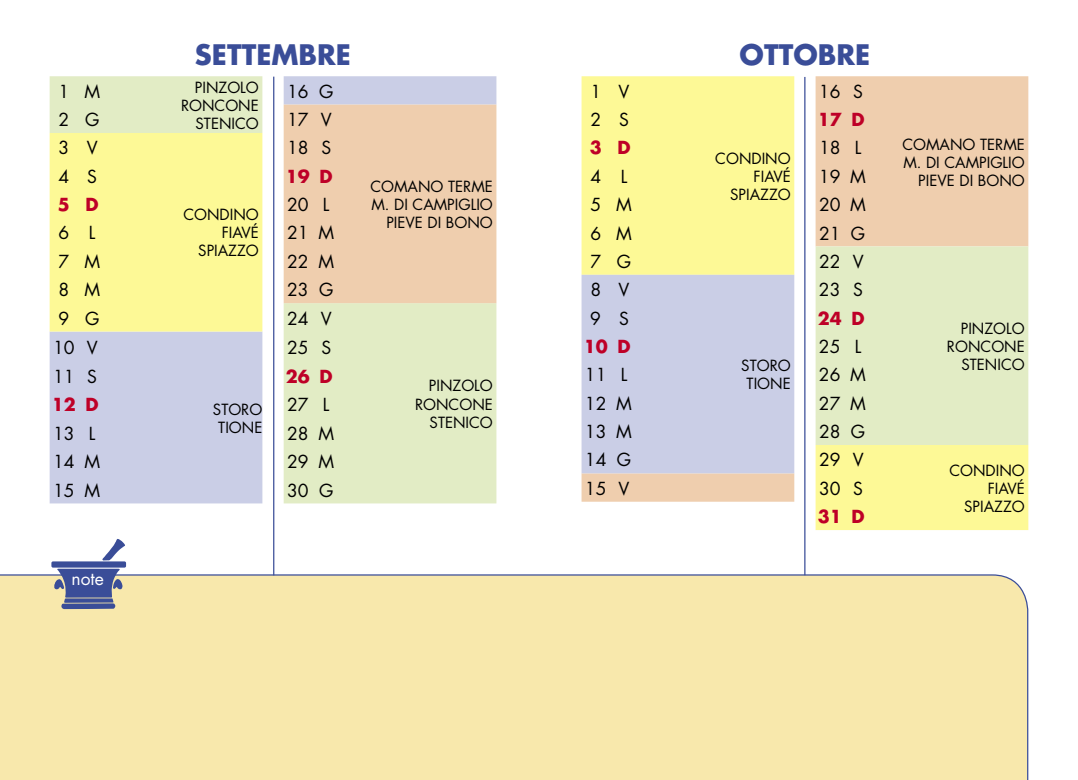
<style>
.page{position:relative;width:1078px;height:780px;background:#fff}
.page>*{position:absolute;margin:0;border:0;box-sizing:border-box;transform-origin:0 0}
.t1{font:700 27.5px "Futura Std";color:#3a4d98}
.t2{font:17.5px "Futura Std";color:#000}
.t3{font:700 17.5px "Futura Std";color:#be0027}
.t4{font:17.5px "Futura Std";color:#fff}
.t5{font:15px/18px "Futura Std";color:#000;text-align:right}
</style>
<div class="page">
<div style="left:0;top:574px;width:1028px;height:206px;background:#f8e8ac"></div>
<svg style="left:51px;top:539px;width:75px;height:70px"></svg>
<hr style="left:273px;top:77px;width:1px;height:498px;background:#3a4d98">
<hr style="left:804px;top:77px;width:1px;height:498px;background:#3a4d98">
<svg style="left:50px;top:76px;width:446px;height:427px;background:#dae0d6"></svg>
<div style="left:283px;top:105px;width:213px;height:198px;background:#efceae"></div>
<div style="left:50px;top:133px;width:212px;height:198px;background:#fdf996"></div>
<svg style="left:581px;top:501px;width:447px;height:29px"></svg>
<svg style="left:581px;top:76px;width:447px;height:425px;background:#f6e7a8"></svg>
<div style="left:815px;top:246px;width:213px;height:199px;background:#e2ecc5"></div>
<div style="left:581px;top:275px;width:213px;height:198px;background:#cacee6"></div>
<h1 class="t1" style="left:195px;top:37px;width:157px">SETTEMBRE</h1>
<p class="t2" style="left:58px;top:80px;width:43px">1 M</p>
<p class="t5" style="left:181px;top:78px;width:79px">PINZOLO<br>RONCONE<br>STENICO</p>
<p class="t2" style="left:287px;top:80px;width:48px">16 G</p>
<p class="t2" style="left:58px;top:108px;width:42px">2 G</p>
<p class="t2" style="left:287px;top:108px;width:46px">17 V</p>
<p class="t2" style="left:58px;top:137px;width:41px">3 V</p>
<p class="t2" style="left:287px;top:137px;width:46px">18 S</p>
<p class="t2" style="left:58px;top:165px;width:40px">4 S</p>
<p class="t3" style="left:286px;top:164px;width:48px">19 D</p>
<p class="t3" style="left:58px;top:193px;width:42px">5 D</p>
<p class="t2" style="left:287px;top:193px;width:44px">20 L</p>
<p class="t2" style="left:58px;top:222px;width:39px">6 L</p>
<p class="t2" style="left:287px;top:222px;width:48px">21 M</p>
<p class="t2" style="left:58px;top:250px;width:43px">7 M</p>
<p class="t2" style="left:287px;top:250px;width:48px">22 M</p>
<p class="t2" style="left:58px;top:278px;width:43px">8 M</p>
<p class="t2" style="left:287px;top:278px;width:48px">23 G</p>
<p class="t2" style="left:58px;top:307px;width:42px">9 G</p>
<p class="t2" style="left:287px;top:307px;width:46px">24 V</p>
<p class="t5" style="left:183px;top:206px;width:77px">CONDINO<br>FIAVÉ<br>SPIAZZO</p>
<p class="t2" style="left:53px;top:336px;width:46px">10 V</p>
<p class="t2" style="left:287px;top:336px;width:46px">25 S</p>
<p class="t2" style="left:53px;top:365px;width:46px">11 S</p>
<p class="t3" style="left:286px;top:365px;width:48px">26 D</p>
<p class="t3" style="left:52px;top:393px;width:48px">12 D</p>
<p class="t2" style="left:287px;top:394px;width:44px">27 L</p>
<p class="t2" style="left:53px;top:422px;width:44px">13 L</p>
<p class="t2" style="left:287px;top:422px;width:48px">28 M</p>
<p class="t2" style="left:53px;top:450px;width:48px">14 M</p>
<p class="t2" style="left:287px;top:450px;width:48px">29 M</p>
<p class="t2" style="left:53px;top:479px;width:48px">15 M</p>
<p class="t2" style="left:287px;top:479px;width:48px">30 G</p>
<p class="t5" style="left:213px;top:400px;width:51px;text-align:center">STORO<br>TIONE</p>
<p class="t5" style="left:370px;top:178px;width:124px">COMANO TERME<br>M. DI CAMPIGLIO<br>PIEVE DI BONO</p>
<p class="t5" style="left:415px;top:377px;width:79px">PINZOLO<br>RONCONE<br>STENICO</p>
<p class="t4" style="left:71px;top:567px;width:34px">note</p>
<p class="t2" style="left:590px;top:80px;width:41px">1 V</p>
<h1 class="t1" style="left:739px;top:37px;width:132px">OTTOBRE</h1>
<p class="t2" style="left:818px;top:80px;width:46px">16 S</p>
<p class="t2" style="left:590px;top:108px;width:40px">2 S</p>
<p class="t3" style="left:817px;top:108px;width:48px">17 D</p>
<p class="t3" style="left:589px;top:136px;width:42px">3 D</p>
<p class="t2" style="left:818px;top:137px;width:44px">18 L</p>
<p class="t2" style="left:590px;top:165px;width:39px">4 L</p>
<p class="t2" style="left:818px;top:165px;width:48px">19 M</p>
<p class="t2" style="left:590px;top:193px;width:43px">5 M</p>
<p class="t2" style="left:818px;top:193px;width:48px">20 M</p>
<p class="t2" style="left:590px;top:222px;width:43px">6 M</p>
<p class="t2" style="left:818px;top:222px;width:48px">21 G</p>
<p class="t2" style="left:590px;top:250px;width:42px">7 G</p>
<p class="t2" style="left:818px;top:250px;width:46px">22 V</p>
<p class="t5" style="left:715px;top:149px;width:77px">CONDINO<br>FIAVÉ<br>SPIAZZO</p>
<p class="t2" style="left:590px;top:278px;width:41px">8 V</p>
<p class="t2" style="left:818px;top:278px;width:46px">23 S</p>
<p class="t2" style="left:590px;top:307px;width:40px">9 S</p>
<p class="t3" style="left:817px;top:306px;width:48px">24 D</p>
<p class="t3" style="left:583px;top:335px;width:48px">10 D</p>
<p class="t2" style="left:818px;top:335px;width:44px">25 L</p>
<p class="t2" style="left:584px;top:363px;width:44px">11 L</p>
<p class="t2" style="left:818px;top:363px;width:48px">26 M</p>
<p class="t2" style="left:584px;top:392px;width:48px">12 M</p>
<p class="t2" style="left:818px;top:392px;width:48px">27 M</p>
<p class="t2" style="left:585px;top:420px;width:48px">13 M</p>
<p class="t2" style="left:818px;top:420px;width:48px">28 G</p>
<p class="t2" style="left:585px;top:449px;width:48px">14 G</p>
<p class="t2" style="left:818px;top:449px;width:46px">29 V</p>
<p class="t5" style="left:741px;top:357px;width:51px;text-align:center">STORO<br>TIONE</p>
<p class="t2" style="left:584px;top:477px;width:46px">15 V</p>
<p class="t2" style="left:818px;top:477px;width:46px">30 S</p>
<p class="t3" style="left:817px;top:505px;width:48px">31 D</p>
<p class="t5" style="left:902px;top:135px;width:124px">COMANO TERME<br>M. DI CAMPIGLIO<br>PIEVE DI BONO</p>
<p class="t5" style="left:946px;top:319px;width:79px">PINZOLO<br>RONCONE<br>STENICO</p>
<p class="t5" style="left:949px;top:461px;width:77px">CONDINO<br>FIAVÉ<br>SPIAZZO</p>
</div>
